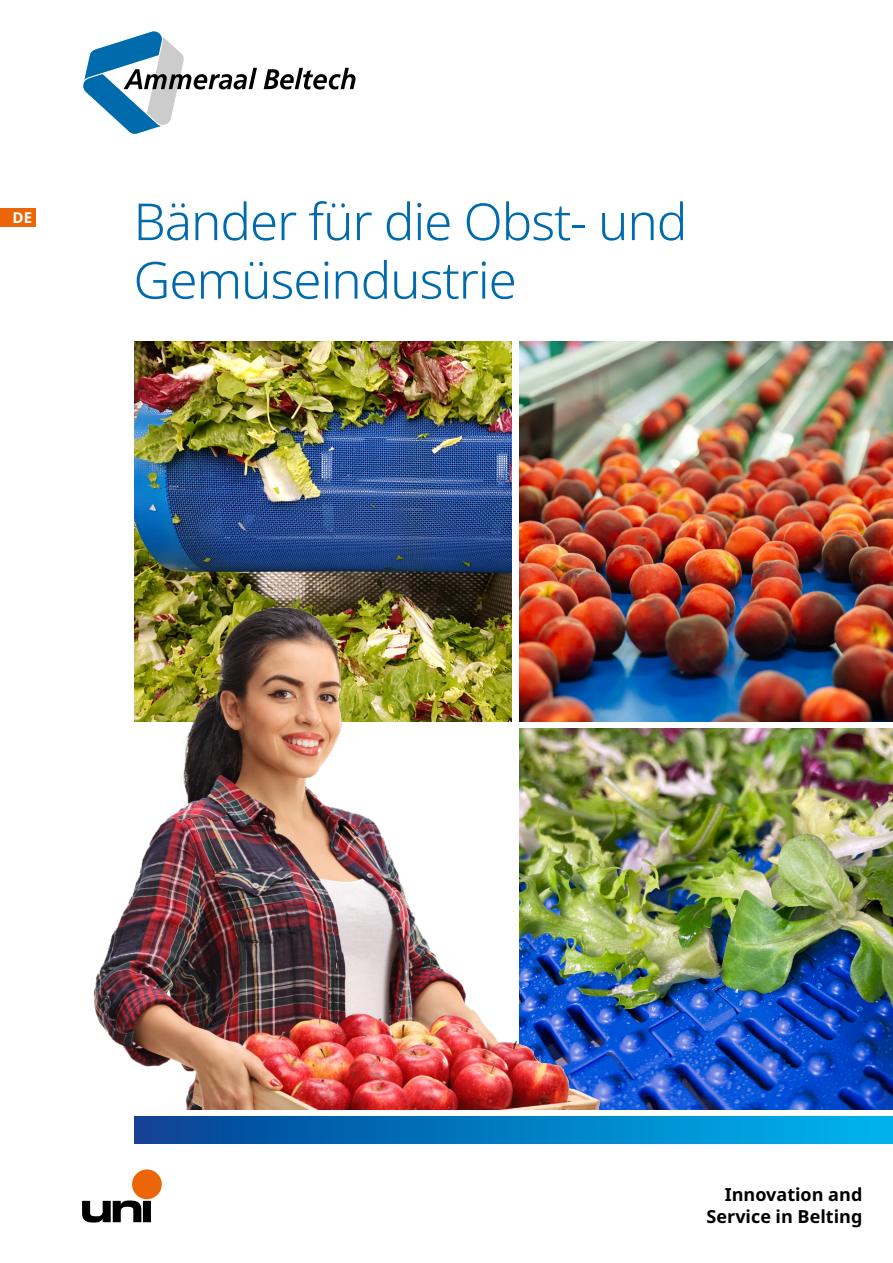
<style>
.page{position:relative;width:893px;height:1263px;background:#fff}
.page>*{position:absolute;margin:0;border:0;box-sizing:border-box;transform-origin:0 0}
.t1{font:300 51px/58.5px "Noto Sans";letter-spacing:-.02em;color:#006bac}
.t2{font:700 18px/21.6px "Noto Sans";color:#000;text-align:right}
.t3{font:700 15px "Noto Sans";color:#fff}
</style>
<div class="page">
<img style="left:520px;top:341px;width:373px;height:381px">
<img style="left:612px;top:729px;width:281px;height:380px">
<div style="left:134px;top:1116px;width:759px;height:27px;background:linear-gradient(to right,#064295,#00b5ef)"></div>
<img style="left:134px;top:341px;width:378px;height:262px">
<img style="left:93px;top:603px;width:519px;height:506px">
<div style="left:0;top:208px;width:35px;height:18px;background:#ec6608"></div>
<svg style="left:82px;top:30px;width:175px;height:105px"></svg>
<svg style="left:264px;top:68px;width:91px;height:21px"></svg>
<svg style="left:82px;top:1200px;width:69px;height:22px"></svg>
<div style="left:132px;top:1169px;width:30px;height:30px;background:#ec6608;border-radius:50%"></div>
<p class="t3" style="left:13px;top:207px;width:21px">DE</p>
<p class="t1" style="left:134px;top:194px;width:555px">Bänder für die Obst- und<br>Gemüseindustrie</p>
<p class="t2" style="left:707px;top:1184px;width:157px">Innovation and<br>Service in Belting</p>
</div>
